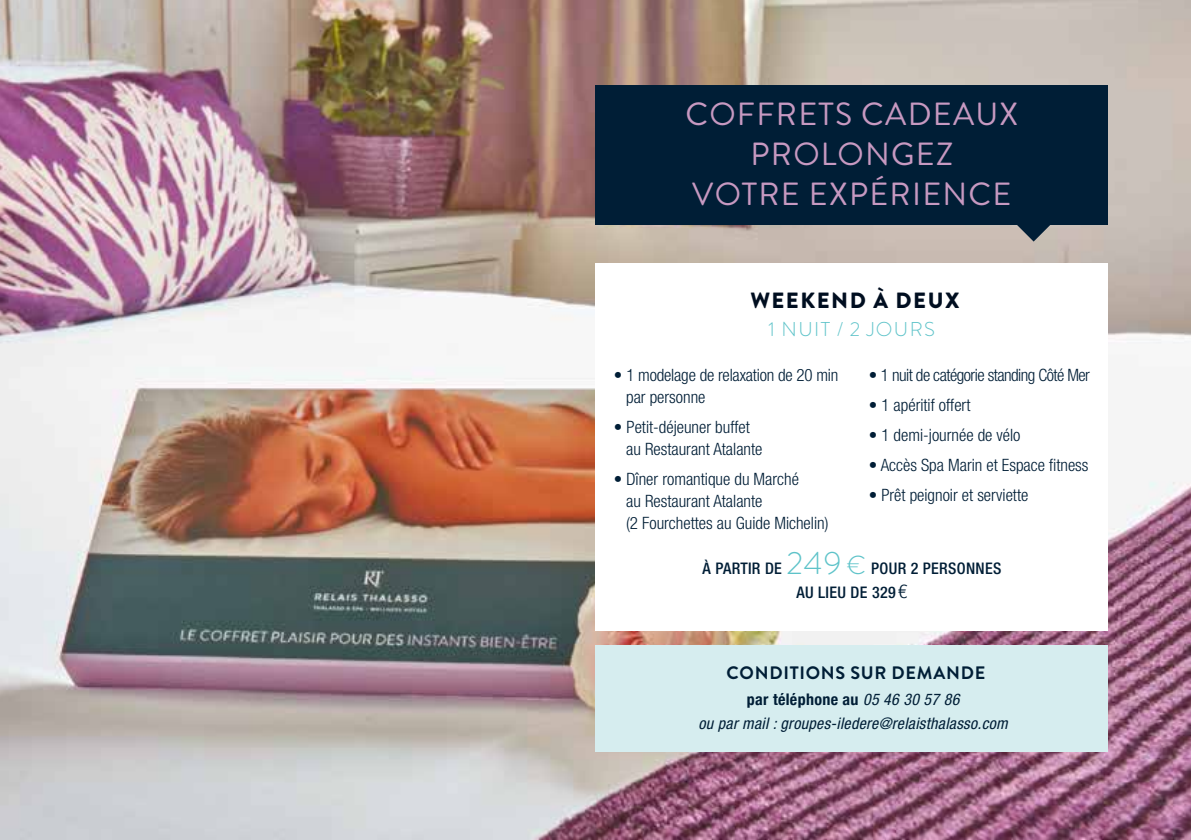
<style>
.page{position:relative;width:1191px;height:840px;background:#fff}
.page>*{position:absolute;margin:0;border:0;box-sizing:border-box;transform-origin:0 0}
.t1{font:32px/40px "Brandon Grotesque";letter-spacing:.04em;color:#c799c1;text-align:center}
.t2{font:900 22px "Brandon Grotesque";letter-spacing:.07em;color:#000e20}
.t3{font:300 20px "Brandon Grotesque";letter-spacing:.07em;color:#5ec3c9}
.t4{font:700 18px "Brandon Grotesque";letter-spacing:.04em;color:#001e36}
.t5{font:300 condensed 17px/22px "Helvetica Neue LT Std";color:#001e36}
.t6{font:300 condensed 17px "Helvetica Neue LT Std";letter-spacing:-.03em;color:#001e36}
.t7{font:italic condensed 16px "Helvetica Neue LT Std";letter-spacing:.02em;color:#001e36}
.t8{font:500 condensed 16px/24px "Helvetica Neue LT Std";letter-spacing:.02em;color:#001e36;text-align:center}
.t9{font:700 condensed 16px "Helvetica Neue";letter-spacing:.02em;color:#001e36}
.s1{font-family:"Brandon Grotesque";font-weight:300;font-stretch:normal;font-size:32px;color:#5ec3c9}
.s2{font-family:"Brandon Grotesque";font-weight:300;font-stretch:normal;font-size:26px;color:#5ec3c9}
.s3{font-weight:300;font-size:19px}
.s4{font-family:"Helvetica Neue LT Std";font-weight:400;font-style:italic}
</style>
<div class="page">
<img style="left:0;top:0;width:1190px;height:839px">
<div style="left:595px;top:263px;width:513px;height:367px;background:#fff"></div>
<div style="left:595px;top:645px;width:513px;height:106px;background:#d6edef"></div>
<div style="left:595px;top:85px;width:513px;height:139px;background:#001e36"></div>
<svg style="left:1016px;top:224px;width:35px;height:17px"></svg>
<h1 class="t1" style="left:685px;top:94px;width:334px">COFFRETS CADEAUX<br>PROLONGEZ<br>VOTRE EXPÉRIENCE</h1>
<p class="t2" style="left:750px;top:284px;width:210px">WEEKEND À DEUX</p>
<p class="t3" style="left:768px;top:315px;width:168px">1 NUIT / 2 JOURS</p>
<p class="t5" style="left:626px;top:363px;width:214px;text-indent:-12px">• 1 modelage de relaxation de 20 min par personne</p>
<p class="t5" style="left:626px;top:415px;width:138px;text-indent:-12px">• Petit-déjeuner buffet au Restaurant Atalante</p>
<p class="t5" style="left:626px;top:467px;width:204px;text-indent:-12px">• Dîner romantique du Marché<br>au Restaurant Atalante<br>(2 Fourchettes au Guide Michelin)</p>
<p class="t6" style="left:868px;top:364px;width:223px">• 1 nuit de catégorie standing Côté Mer</p>
<p class="t5" style="left:868px;top:393px;width:103px">• 1 apéritif offert</p>
<p class="t5" style="left:868px;top:423px;width:153px">• 1 demi-journée de vélo</p>
<p class="t5" style="left:868px;top:453px;width:221px">• Accès Spa Marin et Espace fitness</p>
<p class="t5" style="left:868px;top:483px;width:161px">• Prêt peignoir et serviette</p>
<p class="t8" style="left:702px;top:555px;width:300px">À PARTIR DE <span class="s1">249</span> <span class="s2">€</span> POUR 2 PERSONNES<br>AU LIEU DE 329 <span class="s3">€</span></p>
<p class="t4" style="left:726px;top:659px;width:260px">CONDITIONS SUR DEMANDE</p>
<p class="t9" style="left:747px;top:685px;width:214px">par téléphone au <span class="s4">05 46 30 57 86</span></p>
<p class="t7" style="left:698px;top:713px;width:311px">ou par mail : groupes-iledere@relaisthalasso.com</p>
</div>
